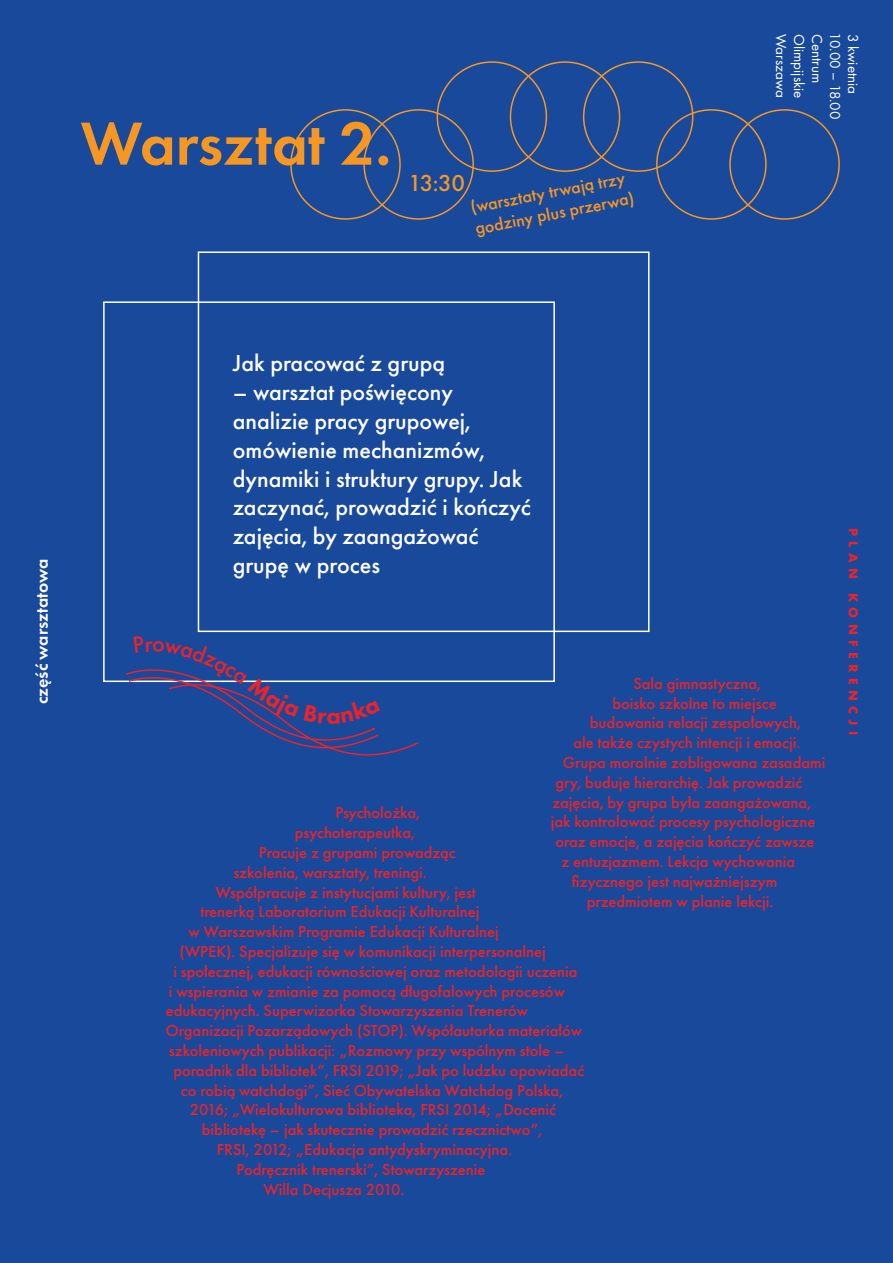
<style>
.page{position:relative;width:893px;height:1263px;background:#19499b}
.page>*{position:absolute;margin:0;border:0;box-sizing:border-box;transform-origin:0 0}
.warsztat{font:600 63px "Futura PT";color:#f79723}
.warsztat_opis{font:500 24px/28.8px "Futura PT";color:#fff}
.godzina{font:500 24px "Futura PT";color:#f79723}
.prowadząca{font:500 18px/21.6px "Futura PT";color:#f79723}
.t1{font:600 18px "Futura PT";color:#fff}
.prowadząca_opis{font:500 16.5px "Futura PT";color:#ec2329}
.warsztat-2{font:15px "Futura PT";color:#fff}
.t2{font:700 13.5px "Futura PT";letter-spacing:.4em;color:#ec2329}
</style>
<div class="page">
<div style="left:290px;top:109px;width:111px;height:111px;border:2px solid #f79723;border-radius:50%"></div>
<div style="left:363px;top:109px;width:111px;height:111px;border:2px solid #f79723;border-radius:50%"></div>
<div style="left:437px;top:61px;width:110px;height:111px;border:2px solid #f79723;border-radius:50%"></div>
<div style="left:583px;top:61px;width:110px;height:111px;border:2px solid #f79723;border-radius:50%"></div>
<div style="left:510px;top:61px;width:110px;height:111px;border:2px solid #f79723;border-radius:50%"></div>
<div style="left:656px;top:109px;width:111px;height:111px;border:2px solid #f79723;border-radius:50%"></div>
<div style="left:729px;top:109px;width:111px;height:111px;border:2px solid #f79723;border-radius:50%"></div>
<div style="left:198px;top:251px;width:451px;height:381px;border:2px solid #fff"></div>
<div style="left:103px;top:301px;width:452px;height:381px;border:2px solid #fff"></div>
<svg style="left:124px;top:669px;width:296px;height:87px"></svg>
<p class="warsztat" style="left:81px;top:104px;width:312px">Warsztat 2.</p>
<p class="godzina" style="left:408px;top:168px;width:58px">13:30</p>
<p class="prowadząca" style="left:468px;top:197px;width:164px;rotate:-11deg">(warsztaty trwają trzy godziny plus przerwa)</p>
<p class="warsztat-2" style="left:790px;top:34px;width:65px;rotate:90deg">Warszawa</p>
<p class="warsztat-2" style="left:808px;top:34px;width:66px;rotate:90deg">Olimpijskie</p>
<p class="warsztat-2" style="left:826px;top:34px;width:50px;rotate:90deg">Centrum</p>
<p class="warsztat-2" style="left:844px;top:32px;width:89px;rotate:90deg">10.00 – 18.00</p>
<p class="warsztat-2" style="left:862px;top:34px;width:62px;rotate:90deg">3 kwietnia</p>
<p class="t1" style="left:30px;top:704px;width:147px;rotate:-90deg">część warsztatowa</p>
<p class="warsztat_opis" style="left:233px;top:349px;width:214px">Jak pracować z grupą</p>
<p class="warsztat_opis" style="left:233px;top:378px;width:300px">– warsztat poświęcony analizie pracy grupowej, omówienie mechanizmów, dynamiki i struktury grupy. Jak zaczynać, prowadzić i kończyć zajęcia, by zaangażować grupę w proces</p>
<p class="prowadząca_opis" style="left:633px;top:673px;width:129px">Sala gimnastyczna,</p>
<p class="prowadząca_opis" style="left:612px;top:693px;width:166px">boisko szkolne to miejsce</p>
<p class="prowadząca_opis" style="left:590px;top:713px;width:213px">budowania relacji zespołowych,</p>
<p class="prowadząca_opis" style="left:573px;top:733px;width:228px">ale także czystych intencji i emocji.</p>
<p class="prowadząca_opis" style="left:563px;top:752px;width:264px">Grupa moralnie zobligowana zasadami</p>
<p class="prowadząca_opis" style="left:555px;top:772px;width:249px">gry, buduje hierarchię. Jak prowadzić</p>
<p class="prowadząca_opis" style="left:552px;top:792px;width:260px">zajęcia, by grupa była zaangażowana,</p>
<p class="prowadząca_opis" style="left:551px;top:812px;width:266px">jak kontrolować procesy psychologiczne</p>
<p class="prowadząca_opis" style="left:555px;top:832px;width:260px">oraz emocje, a zajęcia kończyć zawsze</p>
<p class="prowadząca_opis" style="left:561px;top:851px;width:235px">z entuzjazmem. Lekcja wychowania</p>
<p class="prowadząca_opis" style="left:572px;top:871px;width:207px">fizycznego jest najważniejszym</p>
<p class="prowadząca_opis" style="left:587px;top:891px;width:188px">przedmiotem w planie lekcji.</p>
<p class="prowadząca_opis" style="left:335px;top:803px;width:86px">Psycholożka,</p>
<p class="prowadząca_opis" style="left:295px;top:823px;width:122px">psychoterapeutka,</p>
<p class="prowadząca_opis" style="left:259px;top:842px;width:199px">Pracuje z grupami prowadząc</p>
<p class="prowadząca_opis" style="left:233px;top:862px;width:195px">szkolenia, warsztaty, treningi.</p>
<p class="prowadząca_opis" style="left:215px;top:882px;width:262px">Współpracuje z instytucjami kultury, jest</p>
<p class="prowadząca_opis" style="left:200px;top:902px;width:281px">trenerką Laboratorium Edukacji Kulturalnej</p>
<p class="prowadząca_opis" style="left:188px;top:922px;width:312px">w Warszawskim Programie Edukacji Kulturalnej</p>
<p class="prowadząca_opis" style="left:179px;top:941px;width:368px">(WPEK). Specjalizuje się w komunikacji interpersonalnej</p>
<p class="prowadząca_opis" style="left:173px;top:961px;width:406px">i społecznej, edukacji równościowej oraz metodologii uczenia</p>
<p class="prowadząca_opis" style="left:169px;top:981px;width:398px">i wspierania w zmianie za pomocą długofalowych procesów</p>
<p class="prowadząca_opis" style="left:166px;top:1001px;width:364px">edukacyjnych. Superwizorka Stowarzyszenia Trenerów</p>
<p class="prowadząca_opis" style="left:166px;top:1021px;width:418px">Organizacji Pozarządowych (STOP). Współautorka materiałów</p>
<p class="prowadząca_opis" style="left:169px;top:1040px;width:397px">szkoleniowych publikacji: „Rozmowy przy wspólnym stole –</p>
<p class="prowadząca_opis" style="left:173px;top:1060px;width:412px">poradnik dla bibliotek”, FRSI 2019; „Jak po ludzku opowiadać</p>
<p class="prowadząca_opis" style="left:181px;top:1080px;width:384px">co robią watchdogi”, Sieć Obywatelska Watchdog Polska,</p>
<p class="prowadząca_opis" style="left:190px;top:1100px;width:368px">2016; „Wielokulturowa biblioteka, FRSI 2014; „Docenić</p>
<p class="prowadząca_opis" style="left:202px;top:1120px;width:342px">bibliotekę – jak skutecznie prowadzić rzecznictwo”,</p>
<p class="prowadząca_opis" style="left:217px;top:1139px;width:297px">FRSI, 2012; „Edukacja antydyskryminacyjna.</p>
<p class="prowadząca_opis" style="left:236px;top:1159px;width:251px">Podręcznik trenerski”, Stowarzyszenie</p>
<p class="prowadząca_opis" style="left:263px;top:1179px;width:143px">Willa Decjusza 2010.</p>
<p class="t2" style="left:862px;top:528px;width:209px;rotate:90deg">PLAN KONFERENCJI</p>
</div>
